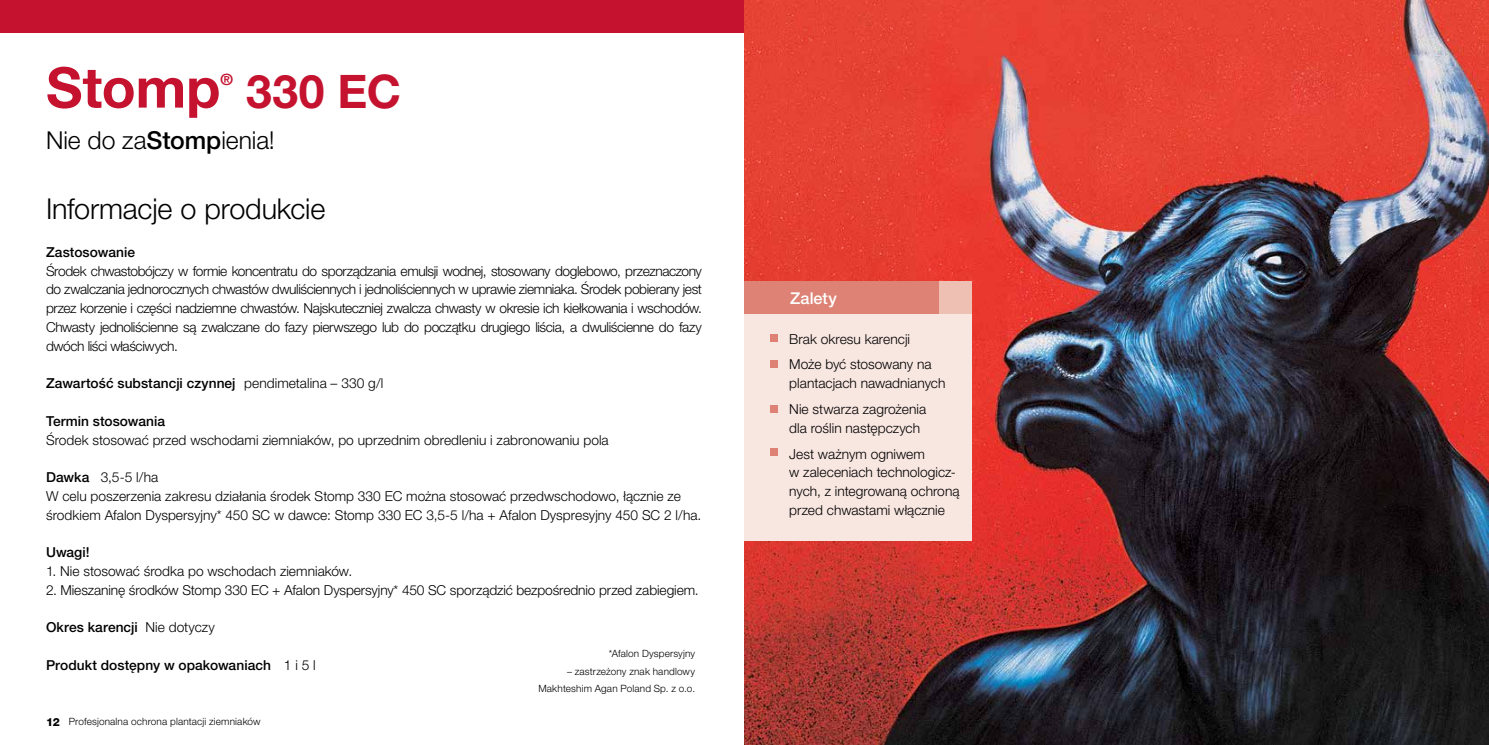
<style>
.page{position:relative;width:1489px;height:745px;background:#fff}
.page>*{position:absolute;margin:0;border:0;box-sizing:border-box;transform-origin:0 0}
.t1{font:700 56px "Helvetica Neue LT Pro";letter-spacing:-.005em;color:#c4122f}
.t2{font:700 46.25px "Helvetica Neue LT Pro";color:#c4122f}
.t3{font:300 28.75px "Helvetica Neue LT Pro";letter-spacing:-.005em;color:#000}
.t4{font:300 24.75px "Helvetica Neue LT Pro";letter-spacing:-.005em;color:#000}
.t5{font:500 16.25px "Helvetica Neue LT Pro";letter-spacing:.005em;color:#fff}
.t6{font:700 15.62px "Helvetica Neue LT Pro";color:#c4122f}
.t7{font:300 13.75px/18.8px "Helvetica Neue LT Pro";color:#000}
.t8{font:500 13.75px "Helvetica Neue LT Pro";color:#000}
.t9{font:300 10px/17.5px "Helvetica Neue LT Pro";letter-spacing:.015em;color:#000;text-align:right}
.s1{font-weight:500}
.s2{font-weight:300}
.s3{font-weight:800;font-size:11.25px}
</style>
<div class="page">
<div style="left:0;top:0;width:744px;height:33px;background:#c4122f"></div>
<img style="left:744px;top:0;width:744px;height:744px">
<div style="left:744px;top:281px;width:227px;height:259px;background:#f8e6e0"></div>
<div style="left:744px;top:281px;width:227px;height:33px;background:#dd8274"></div>
<div style="left:939px;top:281px;width:32px;height:33px;background:#eebfb3"></div>
<div style="left:770px;top:334px;width:7px;height:7px;background:#dd8274"></div>
<div style="left:770px;top:360px;width:7px;height:8px;background:#dd8274"></div>
<div style="left:770px;top:405px;width:7px;height:7px;background:#dd8274"></div>
<div style="left:770px;top:448px;width:7px;height:8px;background:#dd8274"></div>
<h1 class="t1" style="left:46px;top:53px;width:176px">Stomp</h1>
<p class="t6" style="left:221px;top:70px;width:14px">®</p>
<h2 class="t2" style="left:246px;top:62px;width:157px">330 EC</h2>
<h3 class="t4" style="left:46px;top:125px;width:230px">Nie do za<span class="s1">Stomp</span>ienia!</h3>
<h3 class="t3" style="left:46px;top:191px;width:281px">Informacje o produkcie</h3>
<p class="t8" style="left:46px;top:243px;width:90px">Zastosowanie</p>
<p class="t7" style="left:46px;top:261px;width:657px;text-align:justify">Środek chwastobójczy w formie koncentratu do sporządzania emulsji wodnej, stosowany doglebowo, przeznaczony do zwalczania jednorocznych chwastów dwuliściennych i jednoliściennych w uprawie ziemniaka. Środek pobierany jest przez korzenie i części nadziemne chwastów. Najskuteczniej zwalcza chwasty w okresie ich kiełkowania i wschodów.<br>Chwasty jednoliścienne są zwalczane do fazy pierwszego lub do początku drugiego liścia, a dwuliścienne do fazy dwóch liści właściwych.</p>
<p class="t8" style="left:46px;top:375px;width:338px">Zawartość substancji czynnej <span class="s2">pendimetalina – 330 g/l</span></p>
<p class="t8" style="left:46px;top:412px;width:121px">Termin stosowania</p>
<p class="t7" style="left:46px;top:429px;width:564px">Środek stosować przed wschodami ziemniaków, po uprzednim obredleniu i zabronowaniu pola</p>
<p class="t7" style="left:46px;top:467px;width:656px"><span class="s1">Dawka</span> 3,5-5 l/ha<br>W celu poszerzenia zakresu działania środek Stomp 330 EC można stosować przedwschodowo, łącznie ze środkiem Afalon Dyspersyjny* 450 SC w dawce: Stomp 330 EC 3,5-5 l/ha + Afalon Dyspresyjny 450 SC 2 l/ha.</p>
<p class="t8" style="left:46px;top:543px;width:45px">Uwagi!</p>
<p class="t7" style="left:46px;top:561px;width:307px">1. Nie stosować środka po wschodach ziemniaków.</p>
<p class="t7" style="left:46px;top:579px;width:654px">2. Mieszaninę środków Stomp 330 EC + Afalon Dyspersyjny* 450 SC sporządzić bezpośrednio przed zabiegiem.</p>
<p class="t8" style="left:46px;top:618px;width:170px">Okres karencji <span class="s2">Nie dotyczy</span></p>
<p class="t8" style="left:46px;top:656px;width:271px">Produkt dostępny w opakowaniach <span class="s2">1 i 5 l</span></p>
<p class="t9" style="left:609px;top:644px;width:88px">*Afalon Dyspersyjny</p>
<p class="t9" style="left:538px;top:662px;width:158px">– zastrzeżony znak handlowy<br>Makhteshim Agan Poland Sp. z o.o.</p>
<p class="t9" style="left:46px;top:712px;width:216px"><span class="s3">12</span> Profesjonalna ochrona plantacji ziemniaków</p>
<p class="t5" style="left:790px;top:288px;width:48px">Zalety</p>
<p class="t7" style="left:789px;top:325px;width:144px;line-height:25.9px">Brak okresu karencji<br>Może być stosowany na</p>
<p class="t7" style="left:789px;top:370px;width:158px;line-height:25.9px">plantacjach nawadnianych<br>Nie stwarza zagrożenia</p>
<p class="t7" style="left:789px;top:414px;width:137px;line-height:25.9px">dla roślin następczych<br>Jest ważnym ogniwem</p>
<p class="t7" style="left:789px;top:462px;width:172px">w zaleceniach technologicz&shy;nych, z integrowaną ochroną przed chwastami włącznie</p>
</div>
